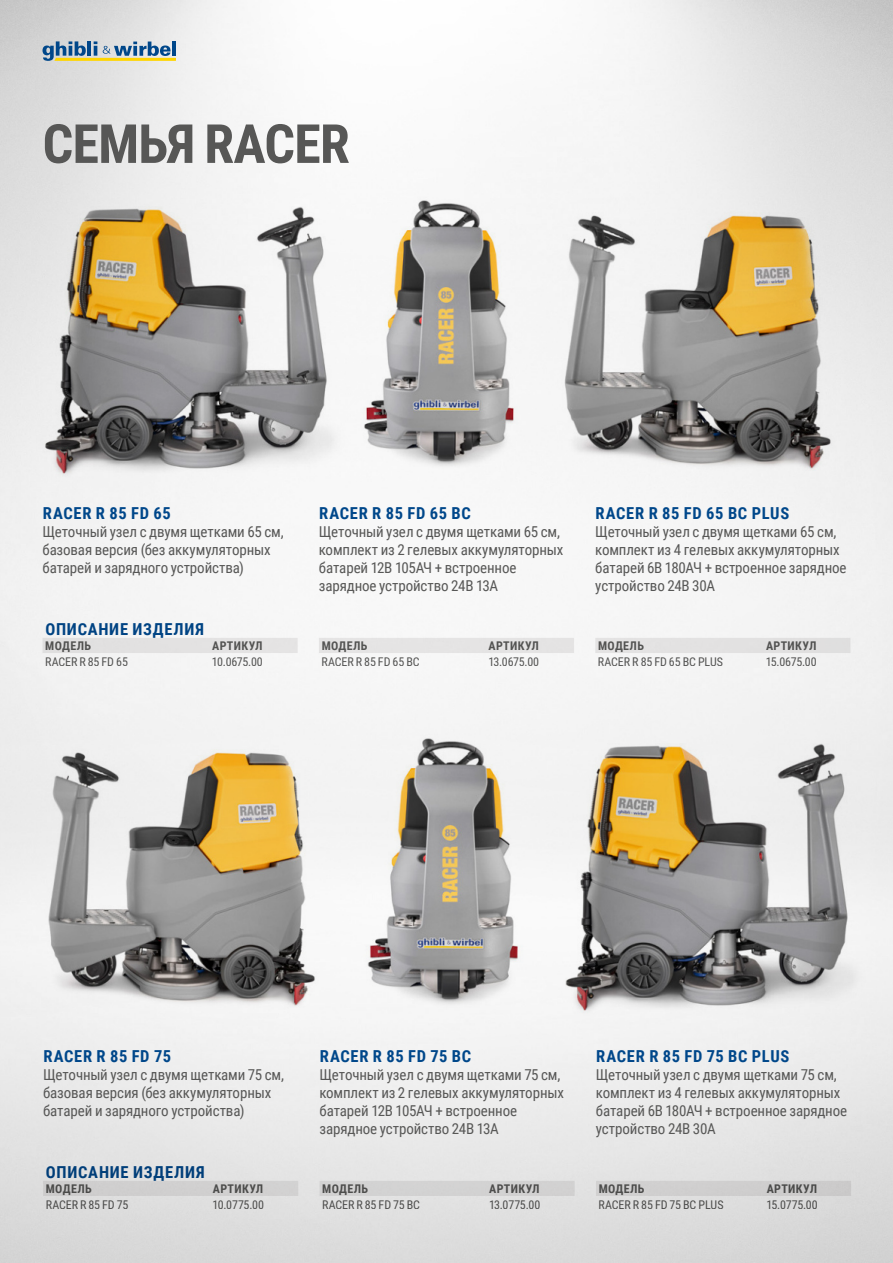
<style>
.page{position:relative;width:893px;height:1263px;background:#fff}
.page>*{position:absolute;margin:0;border:0;box-sizing:border-box;transform-origin:0 0}
.t1{font:700 54px "Roboto Condensed";letter-spacing:-.015em;color:#575756}
.t2{font:700 16.5px "Roboto Condensed";letter-spacing:.045em;color:#00478a}
.t3{font:15px/18px "Roboto Condensed";letter-spacing:-.01em;color:#575756}
.t4{font:12px "Roboto Condensed";letter-spacing:-.01em;color:#575756}
.t5{font:700 12px "Roboto Condensed";letter-spacing:.03em;color:#575756}
</style>
<div class="page">
<svg style="left:43px;top:41px;width:133px;height:20px;background:#96a9a3"></svg>
<img style="left:15px;top:182px;width:300px;height:314px">
<img style="left:315px;top:130px;width:264px;height:396px">
<img style="left:467px;top:182px;width:391px;height:314px">
<img style="left:1px;top:719px;width:343px;height:315px">
<img style="left:344px;top:668px;width:214px;height:397px">
<img style="left:548px;top:719px;width:345px;height:315px">
<div style="left:43px;top:615px;width:255px;height:23px;background:#f5f5f5"></div>
<div style="left:43px;top:638px;width:255px;height:15px;background:#e3e2e2"></div>
<div style="left:319px;top:615px;width:255px;height:23px;background:#f7f7f7"></div>
<div style="left:319px;top:638px;width:255px;height:15px;background:#e5e4e4"></div>
<div style="left:595px;top:615px;width:255px;height:23px;background:#f4f4f4"></div>
<div style="left:595px;top:638px;width:255px;height:15px;background:#e2e1e1"></div>
<div style="left:43px;top:1158px;width:255px;height:23px;background:#e2e2e2"></div>
<div style="left:43px;top:1181px;width:255px;height:15px;background:#d0cfcf"></div>
<div style="left:320px;top:1158px;width:255px;height:23px;background:#e5e5e5"></div>
<div style="left:320px;top:1181px;width:255px;height:15px;background:#d2d2d2"></div>
<div style="left:596px;top:1158px;width:255px;height:23px;background:#e1e1e1"></div>
<div style="left:596px;top:1181px;width:255px;height:15px;background:#cfcece"></div>
<h1 class="t1" style="left:43px;top:106px;width:309px">СЕМЬЯ RACER</h1>
<p class="t2" style="left:43px;top:504px;width:129px">RACER R 85 FD 65</p>
<p class="t3" style="left:43px;top:522px;width:243px">Щеточный узел с двумя щетками 65 см, базовая версия (без аккумуляторных батарей и зарядного устройства)</p>
<p class="t2" style="left:45px;top:618px;width:160px">ОПИСАНИЕ ИЗДЕЛИЯ</p>
<p class="t5" style="left:45px;top:638px;width:47px">МОДЕЛЬ</p>
<p class="t5" style="left:212px;top:638px;width:52px">АРТИКУЛ</p>
<p class="t4" style="left:45px;top:654px;width:84px">RACER R 85 FD 65</p>
<p class="t4" style="left:212px;top:654px;width:52px">10.0675.00</p>
<p class="t2" style="left:319px;top:504px;width:153px">RACER R 85 FD 65 BC</p>
<p class="t3" style="left:319px;top:522px;width:246px">Щеточный узел с двумя щетками 65 см, комплект из 2 гелевых аккумуляторных батарей 12В 105АЧ + встроенное зарядное устройство 24В 13A</p>
<p class="t5" style="left:322px;top:638px;width:47px">МОДЕЛЬ</p>
<p class="t5" style="left:489px;top:638px;width:52px">АРТИКУЛ</p>
<p class="t4" style="left:321px;top:654px;width:100px">RACER R 85 FD 65 BC</p>
<p class="t4" style="left:488px;top:654px;width:52px">13.0675.00</p>
<p class="t2" style="left:596px;top:504px;width:195px">RACER R 85 FD 65 BC PLUS</p>
<p class="t3" style="left:595px;top:522px;width:253px">Щеточный узел с двумя щетками 65 см, комплект из 4 гелевых аккумуляторных батарей 6В 180АЧ + встроенное зарядное устройство 24В 30A</p>
<p class="t5" style="left:598px;top:638px;width:47px">МОДЕЛЬ</p>
<p class="t5" style="left:766px;top:638px;width:52px">АРТИКУЛ</p>
<p class="t4" style="left:598px;top:654px;width:127px">RACER R 85 FD 65 BC PLUS</p>
<p class="t4" style="left:766px;top:654px;width:52px">15.0675.00</p>
<p class="t2" style="left:43px;top:1047px;width:129px">RACER R 85 FD 75</p>
<p class="t3" style="left:43px;top:1065px;width:242px">Щеточный узел с двумя щетками 75 см, базовая версия (без аккумуляторных батарей и зарядного устройства)</p>
<p class="t2" style="left:46px;top:1161px;width:160px">ОПИСАНИЕ ИЗДЕЛИЯ</p>
<p class="t5" style="left:46px;top:1181px;width:47px">МОДЕЛЬ</p>
<p class="t5" style="left:213px;top:1181px;width:52px">АРТИКУЛ</p>
<p class="t4" style="left:46px;top:1197px;width:84px">RACER R 85 FD 75</p>
<p class="t4" style="left:213px;top:1197px;width:53px">10.0775.00</p>
<p class="t2" style="left:320px;top:1047px;width:153px">RACER R 85 FD 75 BC</p>
<p class="t3" style="left:320px;top:1065px;width:246px">Щеточный узел с двумя щетками 75 см, комплект из 2 гелевых аккумуляторных батарей 12В 105АЧ + встроенное зарядное устройство 24В 13A</p>
<p class="t5" style="left:322px;top:1181px;width:47px">МОДЕЛЬ</p>
<p class="t5" style="left:489px;top:1181px;width:52px">АРТИКУЛ</p>
<p class="t4" style="left:322px;top:1197px;width:99px">RACER R 85 FD 75 BC</p>
<p class="t4" style="left:489px;top:1197px;width:53px">13.0775.00</p>
<p class="t2" style="left:596px;top:1047px;width:195px">RACER R 85 FD 75 BC PLUS</p>
<p class="t3" style="left:596px;top:1065px;width:253px">Щеточный узел с двумя щетками 75 см, комплект из 4 гелевых аккумуляторных батарей 6В 180АЧ + встроенное зарядное устройство 24В 30A</p>
<p class="t5" style="left:599px;top:1181px;width:47px">МОДЕЛЬ</p>
<p class="t5" style="left:767px;top:1181px;width:52px">АРТИКУЛ</p>
<p class="t4" style="left:598px;top:1197px;width:127px">RACER R 85 FD 75 BC PLUS</p>
<p class="t4" style="left:766px;top:1197px;width:53px">15.0775.00</p>
</div>
